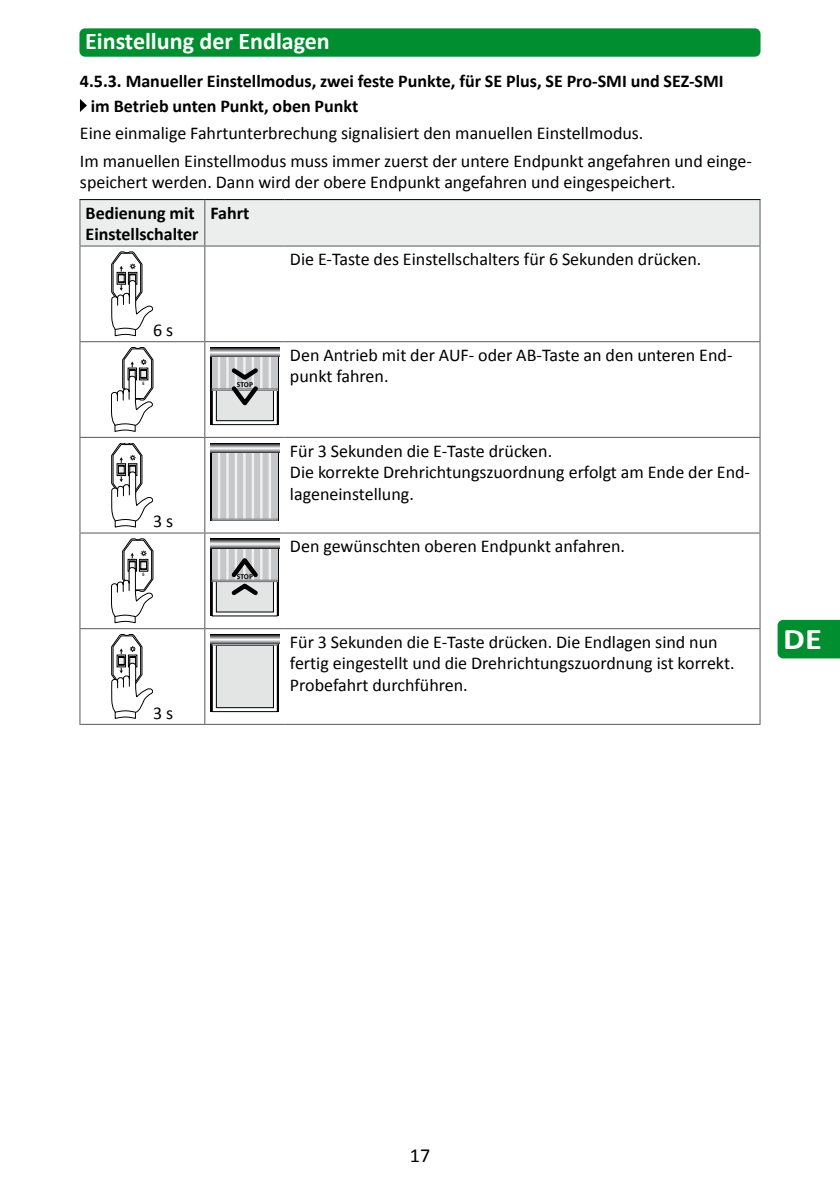
<style>
.page{position:relative;width:840px;height:1191px;background:#fff}
.page>*{position:absolute;margin:0;border:0;box-sizing:border-box;transform-origin:0 0}
.t1{font:700 30px "Calibri";color:#fff;scale:1.15 1}
.t2{font:700 24px "Calibri";color:#fff}
.t3{font:20px "Calibri";color:#000}
.t4{font:18px/21.6px "Calibri";color:#000}
.t5{font:700 18px/24.8px "Calibri";color:#000}
.t6{font:700 7.6px "Calibri";letter-spacing:-.01em;color:#000}
.t7{font:500 condensed 4.4px "Helvetica Neue";color:#000}
</style>
<div class="page">
<div style="left:79px;top:28px;width:681px;height:29px;background:#008e30;border-radius:6px"></div>
<div style="left:777px;top:620px;width:62px;height:38px;background:#008e30"></div>
<div style="left:80px;top:200px;width:679px;height:45px;background:#eceded"></div>
<hr style="left:79px;top:199px;width:126px;height:1px;background:#000">
<hr style="left:205px;top:199px;width:79px;height:1px;background:#000">
<hr style="left:284px;top:199px;width:476px;height:1px;background:#000">
<hr style="left:759px;top:200px;width:1px;height:45px;background:#58585a">
<hr style="left:79px;top:245px;width:126px;height:1px;background:#58585a">
<hr style="left:205px;top:245px;width:79px;height:1px;background:#58585a">
<hr style="left:284px;top:245px;width:476px;height:1px;background:#58585a">
<hr style="left:79px;top:200px;width:1px;height:45px;background:#58585a">
<hr style="left:204px;top:200px;width:1px;height:45px;background:#58585a">
<hr style="left:79px;top:246px;width:1px;height:95px;background:#58585a">
<hr style="left:204px;top:246px;width:1px;height:95px;background:#58585a">
<hr style="left:759px;top:246px;width:1px;height:95px;background:#58585a">
<hr style="left:79px;top:341px;width:126px;height:1px;background:#58585a">
<hr style="left:79px;top:342px;width:1px;height:95px;background:#58585a">
<hr style="left:205px;top:341px;width:79px;height:1px;background:#58585a">
<hr style="left:204px;top:342px;width:1px;height:95px;background:#58585a">
<hr style="left:284px;top:341px;width:476px;height:1px;background:#58585a">
<hr style="left:759px;top:342px;width:1px;height:95px;background:#58585a">
<hr style="left:79px;top:437px;width:126px;height:1px;background:#58585a">
<hr style="left:79px;top:438px;width:1px;height:94px;background:#58585a">
<hr style="left:205px;top:437px;width:79px;height:1px;background:#58585a">
<hr style="left:204px;top:438px;width:1px;height:94px;background:#58585a">
<hr style="left:284px;top:437px;width:476px;height:1px;background:#58585a">
<hr style="left:759px;top:438px;width:1px;height:94px;background:#58585a">
<hr style="left:79px;top:532px;width:126px;height:1px;background:#58585a">
<hr style="left:79px;top:533px;width:1px;height:95px;background:#58585a">
<hr style="left:205px;top:532px;width:79px;height:1px;background:#58585a">
<hr style="left:204px;top:533px;width:1px;height:95px;background:#58585a">
<hr style="left:284px;top:532px;width:476px;height:1px;background:#58585a">
<hr style="left:759px;top:533px;width:1px;height:95px;background:#58585a">
<hr style="left:79px;top:628px;width:126px;height:1px;background:#58585a">
<hr style="left:79px;top:629px;width:1px;height:95px;background:#58585a">
<hr style="left:205px;top:628px;width:79px;height:1px;background:#58585a">
<hr style="left:204px;top:629px;width:1px;height:95px;background:#58585a">
<hr style="left:284px;top:628px;width:476px;height:1px;background:#58585a">
<hr style="left:759px;top:629px;width:1px;height:95px;background:#58585a">
<hr style="left:79px;top:724px;width:126px;height:1px;background:#58585a">
<hr style="left:205px;top:724px;width:79px;height:1px;background:#58585a">
<hr style="left:284px;top:724px;width:476px;height:1px;background:#58585a">
<svg style="left:80px;top:99px;width:7px;height:13px"></svg>
<svg style="left:111px;top:252px;width:42px;height:84px"></svg>
<svg style="left:111px;top:347px;width:42px;height:85px"></svg>
<svg style="left:210px;top:357px;width:69px;height:68px"></svg>
<svg style="left:214px;top:390px;width:61px;height:33px"></svg>
<div style="left:212px;top:348px;width:65px;height:77px;border:1px solid #000"></div>
<div style="left:216px;top:350px;width:57px;height:71px;background:#e3e4e4;border:1px solid #000"></div>
<div style="left:212px;top:356px;width:65px;height:34px;background:#c6c7c8"></div>
<hr style="left:218px;top:356px;width:2px;height:34px;background:#f0f0f1">
<hr style="left:226px;top:356px;width:2px;height:34px;background:#f0f0f1">
<hr style="left:234px;top:356px;width:3px;height:34px;background:#f0f0f1">
<hr style="left:243px;top:356px;width:2px;height:34px;background:#f0f0f1">
<hr style="left:251px;top:356px;width:3px;height:34px;background:#f0f0f1">
<hr style="left:260px;top:356px;width:2px;height:34px;background:#f0f0f1">
<hr style="left:268px;top:356px;width:3px;height:34px;background:#f0f0f1">
<div style="left:212px;top:389px;width:65px;height:1px;border:1px solid #707172"></div>
<svg style="left:210px;top:347px;width:69px;height:10px"></svg>
<svg style="left:227px;top:364px;width:35px;height:42px"></svg>
<svg style="left:111px;top:443px;width:42px;height:84px"></svg>
<svg style="left:210px;top:452px;width:69px;height:68px"></svg>
<div style="left:212px;top:452px;width:65px;height:68px;background:#c6c7c8"></div>
<hr style="left:218px;top:451px;width:2px;height:69px;background:#f0f0f1">
<hr style="left:226px;top:451px;width:2px;height:69px;background:#f0f0f1">
<hr style="left:234px;top:450px;width:3px;height:70px;background:#f0f0f1">
<hr style="left:243px;top:451px;width:2px;height:69px;background:#f0f0f1">
<hr style="left:251px;top:451px;width:3px;height:69px;background:#f0f0f1">
<hr style="left:260px;top:450px;width:2px;height:70px;background:#f0f0f1">
<hr style="left:268px;top:450px;width:3px;height:70px;background:#f0f0f1">
<div style="left:212px;top:519px;width:65px;height:1px;border:1px solid #707172"></div>
<svg style="left:210px;top:443px;width:69px;height:9px"></svg>
<svg style="left:111px;top:539px;width:42px;height:84px"></svg>
<svg style="left:210px;top:548px;width:69px;height:68px"></svg>
<svg style="left:214px;top:582px;width:61px;height:32px"></svg>
<div style="left:216px;top:541px;width:57px;height:71px;background:#e3e4e4"></div>
<div style="left:212px;top:547px;width:65px;height:34px;background:#c6c7c8"></div>
<hr style="left:218px;top:547px;width:2px;height:34px;background:#f0f0f1">
<hr style="left:226px;top:547px;width:2px;height:34px;background:#f0f0f1">
<hr style="left:234px;top:547px;width:3px;height:34px;background:#f0f0f1">
<hr style="left:243px;top:547px;width:2px;height:34px;background:#f0f0f1">
<hr style="left:251px;top:547px;width:3px;height:34px;background:#f0f0f1">
<hr style="left:260px;top:547px;width:2px;height:34px;background:#f0f0f1">
<hr style="left:268px;top:547px;width:3px;height:34px;background:#f0f0f1">
<div style="left:212px;top:580px;width:65px;height:2px;border:1px solid #707172"></div>
<svg style="left:210px;top:539px;width:69px;height:9px"></svg>
<svg style="left:227px;top:553px;width:35px;height:43px"></svg>
<svg style="left:111px;top:634px;width:42px;height:84px"></svg>
<div style="left:210px;top:634px;width:69px;height:78px;background:#000"></div>
<div style="left:212px;top:635px;width:65px;height:76px;background:linear-gradient(to right,#fff,#fff)"></div>
<div style="left:212px;top:635px;width:65px;height:77px;border:1px solid #000"></div>
<div style="left:216px;top:645px;width:57px;height:63px;background:#e3e4e4;border:1px solid #000"></div>
<div style="left:212px;top:643px;width:65px;height:2px;border:1px solid #707172"></div>
<svg style="left:210px;top:635px;width:69px;height:9px"></svg>
<h2 class="t2" style="left:85px;top:26px;width:246px">Einstellung der Endlagen</h2>
<p class="t5" style="left:91px;top:68px;width:634px;text-indent:-11px">4.5.3. Manueller Einstellmodus, zwei feste Punkte, für SE Plus, SE Pro-SMI und SEZ-SMI im Betrieb unten Punkt, oben Punkt</p>
<p class="t4" style="left:80px;top:119px;width:673px;line-height:27.2px">Eine einmalige Fahrtunterbrechung signalisiert den manuellen Einstellmodus.<br>Im manuellen Einstellmodus muss immer zuerst der untere Endpunkt angefahren und einge-</p>
<p class="t4" style="left:80px;top:171px;width:597px">speichert werden. Dann wird der obere Endpunkt angefahren und eingespeichert.</p>
<p class="t5" style="left:86px;top:201px;width:114px;line-height:21.6px">Bedienung mit<br>Einstellschalter</p>
<p class="t5" style="left:210px;top:199px;width:40px">Fahrt</p>
<p class="t4" style="left:153px;top:318px;width:22px">6 s</p>
<p class="t7" style="left:142px;top:381px;width:4px">E</p>
<p class="t6" style="left:237px;top:380px;width:18px">STOP</p>
<p class="t4" style="left:153px;top:510px;width:22px">3 s</p>
<p class="t7" style="left:142px;top:572px;width:4px">E</p>
<p class="t6" style="left:237px;top:572px;width:18px">STOP</p>
<p class="t4" style="left:153px;top:701px;width:22px">3 s</p>
<p class="t4" style="left:290px;top:247px;width:412px">Die E-Taste des Einstellschalters für 6 Sekunden drücken.</p>
<p class="t4" style="left:290px;top:343px;width:444px">Den Antrieb mit der AUF- oder AB-Taste an den unteren End&shy;punkt fahren.</p>
<p class="t4" style="left:290px;top:439px;width:460px">Für 3 Sekunden die E-Taste drücken.<br>Die korrekte Drehrichtungszuordnung erfolgt am Ende der End&shy;lageneinstellung.</p>
<p class="t4" style="left:290px;top:534px;width:336px">Den gewünschten oberen Endpunkt anfahren.</p>
<p class="t4" style="left:290px;top:630px;width:446px">Für 3 Sekunden die E-Taste drücken. Die Endlagen sind nun fertig eingestellt und die Drehrichtungszuordnung ist korrekt.<br>Probefahrt durchführen.</p>
<h1 class="t1" style="left:782px;top:620px;width:35px">DE</h1>
<p class="t3" style="left:409px;top:1142px;width:22px">17</p>
</div>
